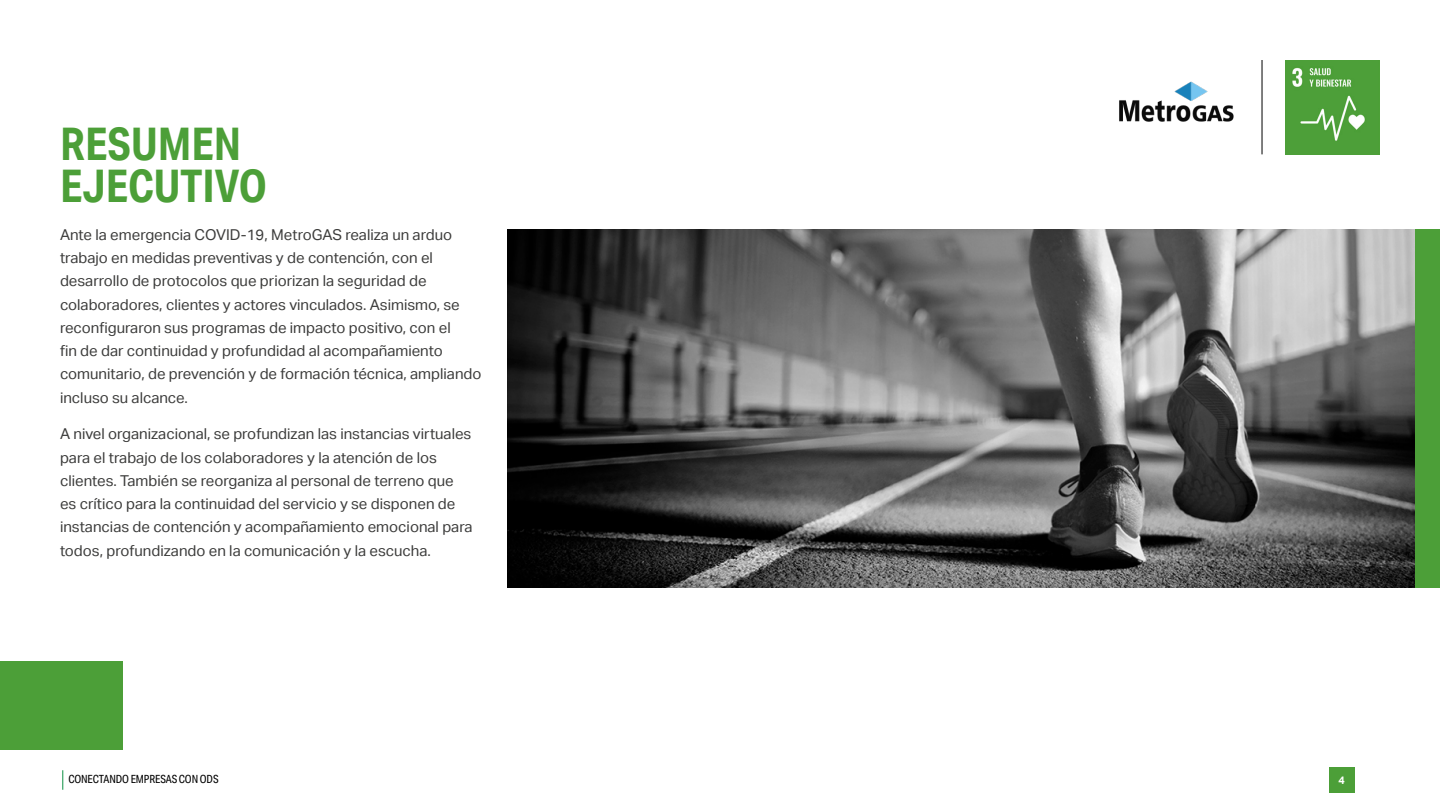
<style>
.page{position:relative;width:1440px;height:810px;background:#fff}
.page>*{position:absolute;margin:0;border:0;box-sizing:border-box;transform-origin:0 0}
.t1{font:700 45px/42.8px "Aktiv Grotesk Cd";color:#4c9f38}
.t2{font:15px/23.2px "Aktiv Grotesk";color:#3c3c3b}
.t3{font:11.25px "Aktiv Grotesk Cd";letter-spacing:-.01em;color:#000}
.t4{font:700 10.88px "Aktiv Grotesk";color:#fff}
</style>
<div class="page">
<svg style="left:62px;top:770px;width:1px;height:20px"></svg>
<div style="left:1329px;top:767px;width:25px;height:26px;background:#4c9f38"></div>
<img style="left:1285px;top:60px;width:95px;height:95px">
<hr style="left:1262px;top:60px;width:1px;height:94px;background:#000">
<img style="left:1119px;top:81px;width:115px;height:41px">
<div style="left:1380px;top:229px;width:60px;height:359px;background:#4c9f38"></div>
<div style="left:0;top:661px;width:123px;height:89px;background:#4c9f38"></div>
<img style="left:508px;top:229px;width:907px;height:359px">
<p class="t1" style="left:60px;top:122px;width:209px">RESUMEN<br>EJECUTIVO</p>
<p class="t2" style="left:60px;top:223px;width:423px">Ante la emergencia COVID-19, MetroGAS realiza un arduo trabajo en medidas preventivas y de contención, con el desarrollo de protocolos que priorizan la seguridad de colaboradores, clientes y actores vinculados. Asimismo, se reconfiguraron sus programas de impacto positivo, con el<br>fin de dar continuidad y profundidad al acompañamiento comunitario, de prevención y de formación técnica, ampliando incluso su alcance.</p>
<p class="t2" style="left:60px;top:423px;width:414px">A nivel organizacional, se profundizan las instancias virtuales para el trabajo de los colaboradores y la atención de los clientes. También se reorganiza al personal de terreno que es crítico para la continuidad del servicio y se disponen de instancias de contención y acompañamiento emocional para todos, profundizando en la comunicación y la escucha.</p>
<p class="t3" style="left:68px;top:773px;width:152px">CONECTANDO EMPRESAS CON ODS</p>
<p class="t4" style="left:1338px;top:774px;width:8px">4</p>
</div>
